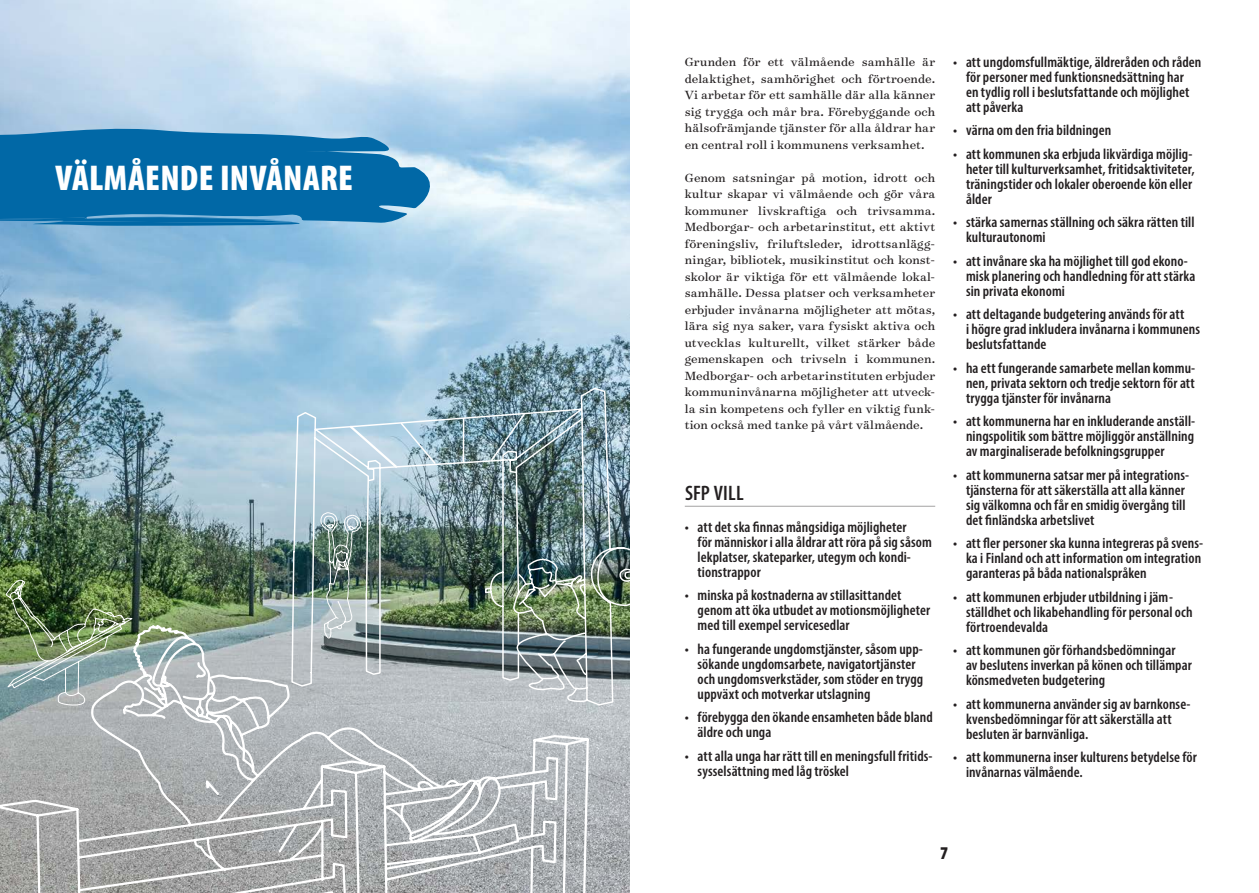
<style>
.page{position:relative;width:1259px;height:893px;background:#fff}
.page>*{position:absolute;margin:0;border:0;box-sizing:border-box;transform-origin:0 0}
.t1{font:900 condensed 36px "Myriad Pro";letter-spacing:.005em;color:#fff}
.VI_VILL{font:600 condensed 21px "Myriad Pro";letter-spacing:.01em;color:#231f20}
.t2{font:900 condensed 18px "Myriad Pro";color:#231f20}
.VI_VILL-2{font:600 condensed 15px/15px "Myriad Pro";letter-spacing:.005em;color:#231f20}
.t3{font:13.5px/16.5px "Surveyor Text";letter-spacing:.01em;color:#231f20;text-align:justify}
</style>
<div class="page">
<img style="left:0;top:0;width:629px;height:893px">
<svg style="left:0;top:127px;width:435px;height:99px;background:#1d79b1"></svg>
<hr style="left:685px;top:506px;width:250px;height:1px;background:#231f20">
<svg style="left:0;top:623px;width:601px;height:270px;background:#b2b5b7"></svg>
<img style="left:291px;top:387px;width:339px;height:319px">
<img style="left:320px;top:512px;width:42px;height:131px">
<svg style="left:314px;top:408px;width:269px;height:62px;background:#96b0bc"></svg>
<img style="left:4px;top:579px;width:131px;height:130px">
<p class="t1" style="left:56px;top:155px;width:299px">VÄLMÅENDE INVÅNARE</p>
<p class="t3" style="left:685px;top:53px;width:252px">Grunden för ett välmående samhälle är delaktighet, samhörighet och förtroende.<br>Vi arbetar för ett samhälle där alla känner sig trygga och mår bra. Förebyggande och hälsofrämjande tjänster för alla åldrar har en central roll i kommunens verksamhet.</p>
<p class="t3" style="left:685px;top:169px;width:252px">Genom satsningar på motion, idrott och kultur skapar vi välmående och gör våra kommuner livskraftiga och trivsamma.<br>Medborgar- och arbetarinstitut, ett aktivt föreningsliv, friluftsleder, idrottsanlägg&shy;ningar, bibliotek, musikinstitut och konst&shy;skolor är viktiga för ett välmående lokal&shy;samhälle. Dessa platser och verksamheter erbjuder invånarna möjligheter att mötas, lära sig nya saker, vara fysiskt aktiva och utvecklas kulturellt, vilket stärker både gemenskapen och trivseln i kommunen.<br>Medborgar- och arbetarinstituten erbjuder kommuninvånarna möjligheter att utveck&shy;la sin kompetens och fyller en viktig funk&shy;tion också med tanke på vårt välmående.</p>
<p class="VI_VILL" style="left:685px;top:480px;width:60px">SFP VILL</p>
<p class="VI_VILL-2" style="left:697px;top:519px;width:236px;text-indent:-13px">• att det ska finnas mångsidiga möjligheter<br>för människor i alla åldrar att röra på sig såsom lekplatser, skateparker, utegym och kondi&shy;tionstrappor</p>
<p class="VI_VILL-2" style="left:697px;top:588px;width:234px;text-indent:-13px">• minska på kostnaderna av stillasittandet genom att öka utbudet av motionsmöjligheter med till exempel servicesedlar</p>
<p class="VI_VILL-2" style="left:697px;top:641px;width:227px;text-indent:-13px">• ha fungerande ungdomstjänster, såsom upp&shy;sökande ungdomsarbete, navigatortjänster och ungdomsverkstäder, som stöder en trygg uppväxt och motverkar utslagning</p>
<p class="VI_VILL-2" style="left:697px;top:710px;width:237px;text-indent:-13px">• förebygga den ökande ensamheten både bland äldre och unga</p>
<p class="VI_VILL-2" style="left:697px;top:748px;width:236px;text-indent:-13px">• att alla unga har rätt till en meningsfull fritids&shy;sysselsättning med låg tröskel</p>
<p class="VI_VILL-2" style="left:966px;top:54px;width:237px;text-indent:-13px">• att ungdomsfullmäktige, äldreråden och råden för personer med funktionsnedsättning har<br>en tydlig roll i beslutsfattande och möjlighet att påverka</p>
<p class="VI_VILL-2" style="left:953px;top:122px;width:160px">• värna om den fria bildningen</p>
<p class="VI_VILL-2" style="left:966px;top:146px;width:230px;text-indent:-13px">• att kommunen ska erbjuda likvärdiga möjlig&shy;heter till kulturverksamhet, fritidsaktiviteter, träningstider och lokaler oberoende kön eller ålder</p>
<p class="VI_VILL-2" style="left:966px;top:214px;width:230px;text-indent:-13px">• stärka samernas ställning och säkra rätten till kulturautonomi</p>
<p class="VI_VILL-2" style="left:966px;top:253px;width:231px;text-indent:-13px">• att invånare ska ha möjlighet till god ekono&shy;misk planering och handledning för att stärka sin privata ekonomi</p>
<p class="VI_VILL-2" style="left:966px;top:306px;width:236px;text-indent:-13px">• att deltagande budgetering används för att<br>i högre grad inkludera invånarna i kommunens beslutsfattande</p>
<p class="VI_VILL-2" style="left:966px;top:360px;width:231px;text-align:justify;text-indent:-13px">• ha ett fungerande samarbete mellan kommu&shy;nen, privata sektorn och tredje sektorn för att trygga tjänster för invånarna</p>
<p class="VI_VILL-2" style="left:966px;top:413px;width:231px;text-align:justify;text-indent:-13px">• att kommunerna har en inkluderande anställ&shy;ningspolitik som bättre möjliggör anställning av marginaliserade befolkningsgrupper</p>
<p class="VI_VILL-2" style="left:966px;top:467px;width:224px;text-indent:-13px">• att kommunerna satsar mer på integrations&shy;tjänsterna för att säkerställa att alla känner sig välkomna och får en smidig övergång till det finländska arbetslivet</p>
<p class="VI_VILL-2" style="left:966px;top:535px;width:239px;text-indent:-13px">• att fler personer ska kunna integreras på svens&shy;ka i Finland och att information om integration garanteras på båda nationalspråken</p>
<p class="VI_VILL-2" style="left:966px;top:589px;width:228px;text-indent:-13px">• att kommunen erbjuder utbildning i jäm&shy;ställdhet och likabehandling för personal och förtroendevalda</p>
<p class="VI_VILL-2" style="left:966px;top:642px;width:227px;text-indent:-13px">• att kommunen gör förhandsbedömningar<br>av beslutens inverkan på könen och tillämpar könsmedveten budgetering</p>
<p class="VI_VILL-2" style="left:966px;top:696px;width:226px;text-indent:-13px">• att kommunerna använder sig av barnkonse&shy;kvensbedömningar för att säkerställa att besluten är barnvänliga.</p>
<p class="VI_VILL-2" style="left:966px;top:749px;width:232px;text-indent:-13px">• att kommunerna inser kulturens betydelse för invånarnas välmående.</p>
<p class="t2" style="left:940px;top:841px;width:9px">7</p>
</div>
